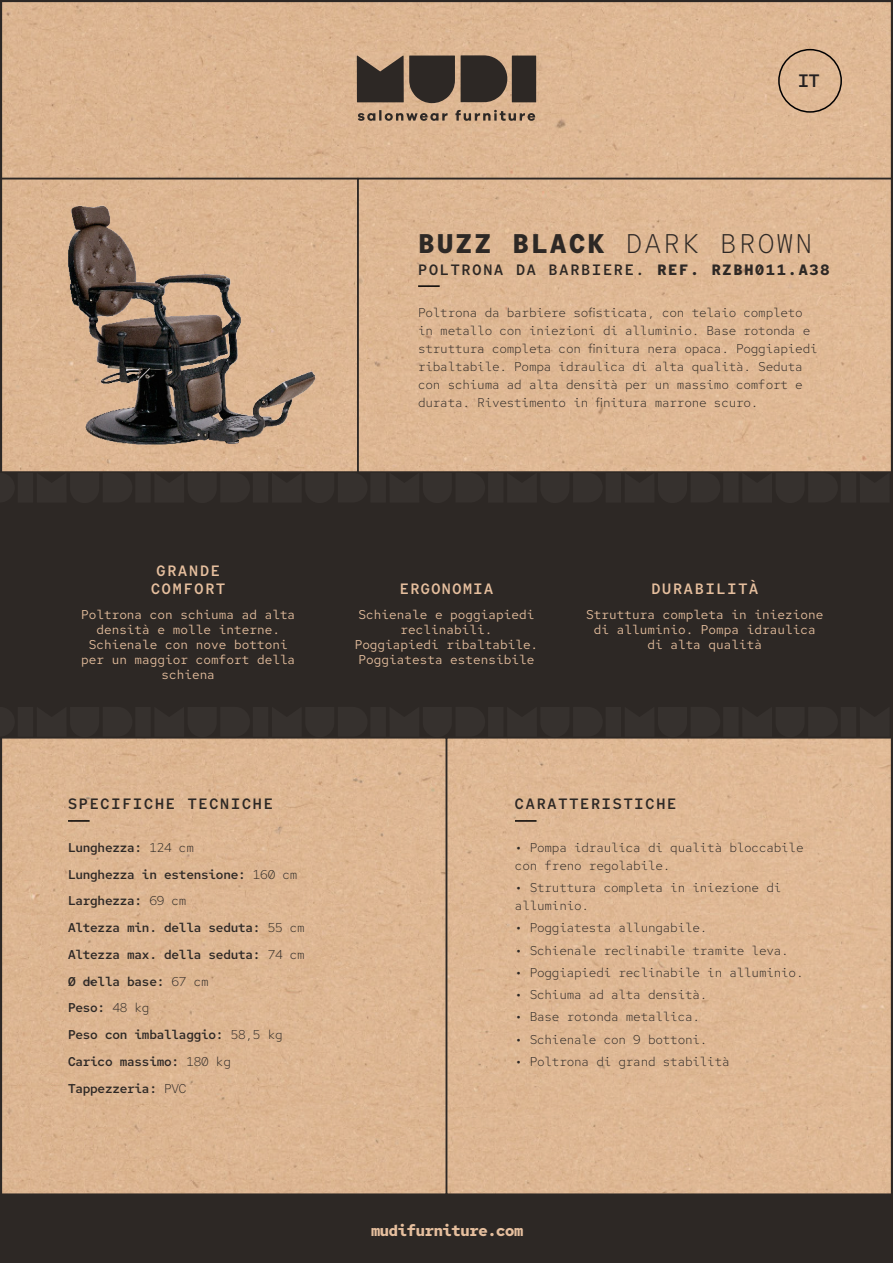
<style>
.page{position:relative;width:893px;height:1263px;background:#fff}
.page>*{position:absolute;margin:0;border:0;box-sizing:border-box;transform-origin:0 0}
.t1{font:700 27px "Red Hat Mono";letter-spacing:.1em;color:#2d2825}
.t2{font:600 18px "Red Hat Mono";color:#231f20}
.t3{font:700 15.45px "Red Hat Mono";letter-spacing:-.02em;color:#e6bf9e}
.t4{font:600 15px "Red Hat Mono";letter-spacing:.125em;color:#2d2825}
.t5{font:600 15px "Red Hat Mono";letter-spacing:.125em;color:#e6bf9e}
.t6{font:600 15px "Red Hat Mono";letter-spacing:.1em;color:#e6bf9e}
.t7{font:300 12.75px/18px "Red Hat Mono";letter-spacing:-.02em;color:#2d2825}
.t8{font:12.75px/15px "Red Hat Mono";color:#e6bf9e;text-align:center}
.t9{font:600 12.75px "Red Hat Mono";letter-spacing:-.02em;color:#2d2825}
.s1{font-weight:300}
.s2{font-weight:700}
</style>
<div class="page">
<div style="left:0;top:0;width:893px;height:1195px;background:#ddb793"></div>
<div style="left:0;top:472px;width:893px;height:266px;background:#2d2825"></div>
<div style="left:18px;top:473px;width:15px;height:30px;background:#36312e"></div>
<div style="left:135px;top:473px;width:16px;height:30px;background:#36312e"></div>
<div style="left:253px;top:473px;width:15px;height:30px;background:#36312e"></div>
<div style="left:370px;top:473px;width:16px;height:30px;background:#36312e"></div>
<div style="left:488px;top:473px;width:15px;height:30px;background:#36312e"></div>
<div style="left:606px;top:473px;width:15px;height:30px;background:#36312e"></div>
<div style="left:723px;top:473px;width:16px;height:30px;background:#36312e"></div>
<div style="left:841px;top:473px;width:15px;height:30px;background:#36312e"></div>
<div style="left:18px;top:707px;width:15px;height:30px;background:#36312e"></div>
<div style="left:135px;top:707px;width:16px;height:30px;background:#36312e"></div>
<div style="left:253px;top:707px;width:15px;height:30px;background:#36312e"></div>
<div style="left:370px;top:707px;width:16px;height:30px;background:#36312e"></div>
<div style="left:488px;top:707px;width:15px;height:30px;background:#36312e"></div>
<div style="left:606px;top:707px;width:15px;height:30px;background:#36312e"></div>
<div style="left:723px;top:707px;width:16px;height:30px;background:#36312e"></div>
<div style="left:841px;top:707px;width:15px;height:30px;background:#36312e"></div>
<div style="left:0;top:1195px;width:893px;height:68px;background:#2d2825"></div>
<svg style="left:358px;top:110px;width:177px;height:11px;background:#a3876e"></svg>
<div style="left:512px;top:56px;width:24px;height:46px;background:#2d2825"></div>
<svg style="left:461px;top:55px;width:46px;height:47px;background:#403730"></svg>
<svg style="left:357px;top:55px;width:98px;height:48px;background:#4f433a"></svg>
<img style="left:0;top:184px;width:359px;height:283px">
<hr style="left:68px;top:820px;width:22px;height:2px;background:#000001">
<hr style="left:515px;top:820px;width:22px;height:2px;background:#000001">
<hr style="left:418px;top:285px;width:22px;height:2px;background:#000001">
<div style="left:778px;top:49px;width:64px;height:64px;border:2px solid #000001;border-radius:50%"></div>
<p class="t2" style="left:798px;top:69px;width:23px">IT</p>
<p class="t1" style="left:418px;top:226px;width:395px">BUZZ BLACK <span class="s1">DARK BROWN</span></p>
<p class="t4" style="left:418px;top:260px;width:413px">POLTRONA DA BARBIERE. <span class="s2">REF. RZBH011.A38</span></p>
<p class="t7" style="left:418px;top:303px;width:401px">Poltrona da barbiere sofisticata, con telaio completo in metallo con iniezioni di alluminio. Base rotonda e struttura completa con finitura nera opaca. Poggiapiedi ribaltabile. Pompa idraulica di alta qualità. Seduta con schiuma ad alta densità per un massimo comfort e durata. Rivestimento in finitura marrone scuro.</p>
<p class="t5" style="left:156px;top:561px;width:65px">GRANDE</p>
<p class="t5" style="left:151px;top:579px;width:76px">COMFORT</p>
<p class="t8" style="left:81px;top:607px;width:216px">Poltrona con schiuma ad alta densità e molle interne.<br>Schienale con nove bottoni per un maggior comfort della schiena</p>
<p class="t6" style="left:400px;top:579px;width:94px">ERGONOMIA</p>
<p class="t8" style="left:358px;top:607px;width:177px">Schienale e poggiapiedi reclinabili.</p>
<p class="t8" style="left:355px;top:637px;width:185px">Poggiapiedi ribaltabile.<br>Poggiatesta estensibile</p>
<p class="t5" style="left:651px;top:579px;width:108px">DURABILITÀ</p>
<p class="t8" style="left:586px;top:607px;width:239px">Struttura completa in iniezione di alluminio. Pompa idraulica di alta qualità</p>
<p class="t4" style="left:68px;top:794px;width:206px">SPECIFICHE TECNICHE</p>
<p class="t4" style="left:515px;top:794px;width:163px">CARATTERISTICHE</p>
<p class="t9" style="left:68px;top:839px;width:127px">Lunghezza: <span class="s1">124 cm</span></p>
<p class="t9" style="left:68px;top:866px;width:231px">Lunghezza in estensione: <span class="s1">160 cm</span></p>
<p class="t9" style="left:68px;top:892px;width:120px">Larghezza: <span class="s1">69 cm</span></p>
<p class="t9" style="left:68px;top:919px;width:238px">Altezza min. della seduta: <span class="s1">55 cm</span></p>
<p class="t9" style="left:68px;top:946px;width:238px">Altezza max. della seduta: <span class="s1">74 cm</span></p>
<p class="t9" style="left:68px;top:973px;width:142px">Ø della base: <span class="s1">67 cm</span></p>
<p class="t9" style="left:68px;top:999px;width:83px">Peso: <span class="s1">48 kg</span></p>
<p class="t9" style="left:68px;top:1026px;width:216px">Peso con imballaggio: <span class="s1">58,5 kg</span></p>
<p class="t9" style="left:68px;top:1053px;width:164px">Carico massimo: <span class="s1">180 kg</span></p>
<p class="t9" style="left:68px;top:1080px;width:120px">Tappezzeria: <span class="s1">PVC</span></p>
<p class="t7" style="left:515px;top:838px;width:290px"><span class="s2">·</span> Pompa idraulica di qualità bloccabile con freno regolabile.</p>
<p class="t7" style="left:515px;top:878px;width:268px"><span class="s2">·</span> Struttura completa in iniezione di alluminio.</p>
<p class="t7" style="left:515px;top:918px;width:194px"><span class="s2">·</span> Poggiatesta allungabile.</p>
<p class="t7" style="left:515px;top:941px;width:275px"><span class="s2">·</span> Schienale reclinabile tramite leva.</p>
<p class="t7" style="left:515px;top:963px;width:290px"><span class="s2">·</span> Poggiapiedi reclinabile in alluminio.</p>
<p class="t7" style="left:515px;top:985px;width:194px"><span class="s2">·</span> Schiuma ad alta densità.</p>
<p class="t7" style="left:515px;top:1008px;width:187px"><span class="s2">·</span> Base rotonda metallica.</p>
<p class="t7" style="left:515px;top:1030px;width:194px"><span class="s2">·</span> Schienale con 9 bottoni.</p>
<p class="t7" style="left:515px;top:1052px;width:216px"><span class="s2">·</span> Poltrona di grand stabilità</p>
<p class="t3" style="left:371px;top:1220px;width:154px">mudifurniture.com</p>
</div>
